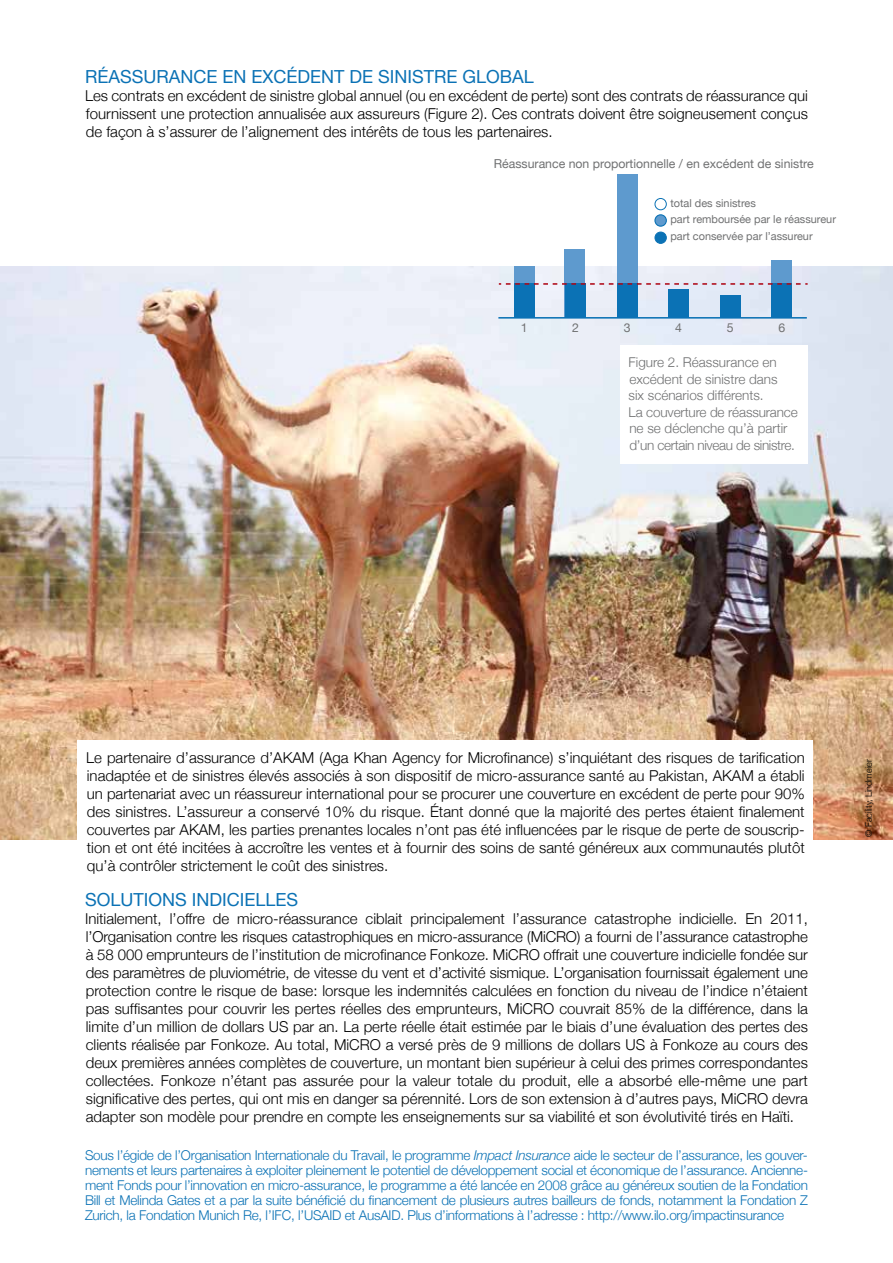
<style>
.page{position:relative;width:893px;height:1263px;background:#fff}
.page>*{position:absolute;margin:0;border:0;box-sizing:border-box;transform-origin:0 0}
.t1{font:18px "Helvetica Neue";color:#0b72b5}
.t2{font:300 15px/18px "Helvetica Neue";color:#000;text-align:justify}
.t3{font:300 13.5px/15px "Helvetica Neue";letter-spacing:-.02em;color:#0b72b5;text-align:justify}
.t4{font:300 13.5px/16.5px "Helvetica Neue";color:#707172}
.t5{font:12.3px "Helvetica Neue";color:#707172}
.t6{font:10.95px/16.4px "Helvetica Neue";color:#707172}
.t7{font:300 9px "Helvetica Neue";color:#000}
.s1{font-style:italic}
</style>
<div class="page">
<img style="left:0;top:267px;width:893px;height:573px">
<div style="left:78px;top:740px;width:735px;height:144px;background:#fff"></div>
<div style="left:620px;top:345px;width:188px;height:119px;background:#fff"></div>
<div style="left:514px;top:266px;width:20px;height:52px;background:#5e9ace"></div>
<div style="left:514px;top:284px;width:20px;height:34px;background:#0b72b5"></div>
<div style="left:772px;top:260px;width:20px;height:58px;background:#5e9ace"></div>
<div style="left:565px;top:249px;width:20px;height:69px;background:#5e9ace"></div>
<div style="left:617px;top:175px;width:21px;height:143px;background:#5e9ace"></div>
<div style="left:565px;top:284px;width:20px;height:34px;background:#0b72b5"></div>
<div style="left:617px;top:284px;width:21px;height:34px;background:#0b72b5"></div>
<div style="left:772px;top:284px;width:20px;height:34px;background:#0b72b5"></div>
<div style="left:668px;top:289px;width:20px;height:29px;background:#0b72b5"></div>
<div style="left:720px;top:295px;width:21px;height:23px;background:#0b72b5"></div>
<svg style="left:499px;top:283px;width:309px;height:2px"></svg>
<hr style="left:498px;top:317px;width:309px;height:2px;background:#0b72b5">
<div style="left:655px;top:198px;width:12px;height:12px;border:1px solid #0b72b5;border-radius:50%"></div>
<div style="left:655px;top:215px;width:11px;height:11px;background:#5e9ace;border-radius:50%"></div>
<div style="left:654px;top:214px;width:13px;height:13px;border:1px solid #0b72b5;border-radius:50%"></div>
<div style="left:655px;top:232px;width:11px;height:11px;background:#0b72b5;border-radius:50%"></div>
<div style="left:655px;top:232px;width:12px;height:12px;border:1px solid #0b72b5;border-radius:50%"></div>
<p class="t1" style="left:85px;top:66px;width:450px">Réassurance en excédent de sinistre GLOBAL</p>
<p class="t2" style="left:85px;top:86px;width:724px">Les contrats en excédent de sinistre global annuel (ou en excédent de perte) sont des contrats de réassurance qui fournissent une protection annualisée aux assureurs (Figure 2). Ces contrats doivent être soigneusement conçus de façon à s’assurer de l’alignement des intérêts de tous les partenaires.</p>
<p class="t5" style="left:494px;top:156px;width:321px">Réassurance non proportionnelle / en excédent de sinistre</p>
<p class="t6" style="left:670px;top:195px;width:167px">total des sinistres<br>part remboursée par le réassureur part conservée par l’assureur</p>
<p class="t5" style="left:521px;top:320px;width:8px">1</p>
<p class="t5" style="left:572px;top:320px;width:8px">2</p>
<p class="t5" style="left:624px;top:320px;width:8px">3</p>
<p class="t5" style="left:675px;top:320px;width:8px">4</p>
<p class="t5" style="left:727px;top:320px;width:8px">5</p>
<p class="t5" style="left:778px;top:320px;width:8px">6</p>
<p class="t4" style="left:629px;top:354px;width:171px">Figure 2. Réassurance en excédent de sinistre dans<br>six scénarios différents.<br>La couverture de réassurance ne se déclenche qu’à partir d’un certain niveau de sinistre.</p>
<p class="t2" style="left:86px;top:748px;width:720px">Le partenaire d’assurance d’AKAM (Aga Khan Agency for Microfinance) s’inquiétant des risques de tarification inadaptée et de sinistres élevés associés à son dispositif de micro-assurance santé au Pakistan, AKAM a établi un partenariat avec un réassureur international pour se procurer une couverture en excédent de perte pour 90% des sinistres. L’assureur a conservé 10% du risque. Étant donné que la majorité des pertes étaient finalement couvertes par AKAM, les parties prenantes locales n’ont pas été influencées par le risque de perte de souscrip&shy;tion et ont été incitées à accroître les ventes et à fournir des soins de santé généreux aux communautés plutôt qu’à contrôler strictement le coût des sinistres.</p>
<p class="t1" style="left:85px;top:889px;width:215px">Solutions indicielles</p>
<p class="t2" style="left:85px;top:909px;width:724px">Initialement, l’offre de micro-réassurance ciblait principalement l’assurance catastrophe indicielle. En 2011, l’Organisation contre les risques catastrophiques en micro-assurance (MiCRO) a fourni de l’assurance catastrophe à 58 000 emprunteurs de l’institution de microfinance Fonkoze. MiCRO offrait une couverture indicielle fondée sur des paramètres de pluviométrie, de vitesse du vent et d’activité sismique. L’organisation fournissait également une protection contre le risque de base: lorsque les indemnités calculées en fonction du niveau de l’indice n’étaient pas suffisantes pour couvrir les pertes réelles des emprunteurs, MiCRO couvrait 85% de la différence, dans la limite d’un million de dollars US par an. La perte réelle était estimée par le biais d’une évaluation des pertes des clients réalisée par Fonkoze. Au total, MiCRO a versé près de 9 millions de dollars US à Fonkoze au cours des deux premières années complètes de couverture, un montant bien supérieur à celui des primes correspondantes collectées. Fonkoze n’étant pas assurée pour la valeur totale du produit, elle a absorbé elle-même une part significative des pertes, qui ont mis en danger sa pérennité. Lors de son extension à d’autres pays, MiCRO devra adapter son modèle pour prendre en compte les enseignements sur sa viabilité et son évolutivité tirés en Haïti.</p>
<p class="t3" style="left:85px;top:1147px;width:724px">Sous l’égide de l’Organisation Internationale du Travail, le programme <span class="s1">Impact Insurance</span> aide le secteur de l’assurance, les gouver&shy;nements et leurs partenaires à exploiter pleinement le potentiel de développement social et économique de l’assurance. Ancienne&shy;ment Fonds pour l’innovation en micro-assurance, le programme a été lancée en 2008 grâce au généreux soutien de la Fondation Bill et Melinda Gates et a par la suite bénéficié du financement de plusieurs autres bailleurs de fonds, notamment la Fondation Z Zurich, la Fondation Munich Re, l’IFC, l’USAID et AusAID. Plus d’informations à l’adresse : http://www.ilo.org/impactinsurance</p>
<p class="t7" style="left:863px;top:837px;width:79px;rotate:-90deg">© Facility, Lindmeier</p>
</div>
